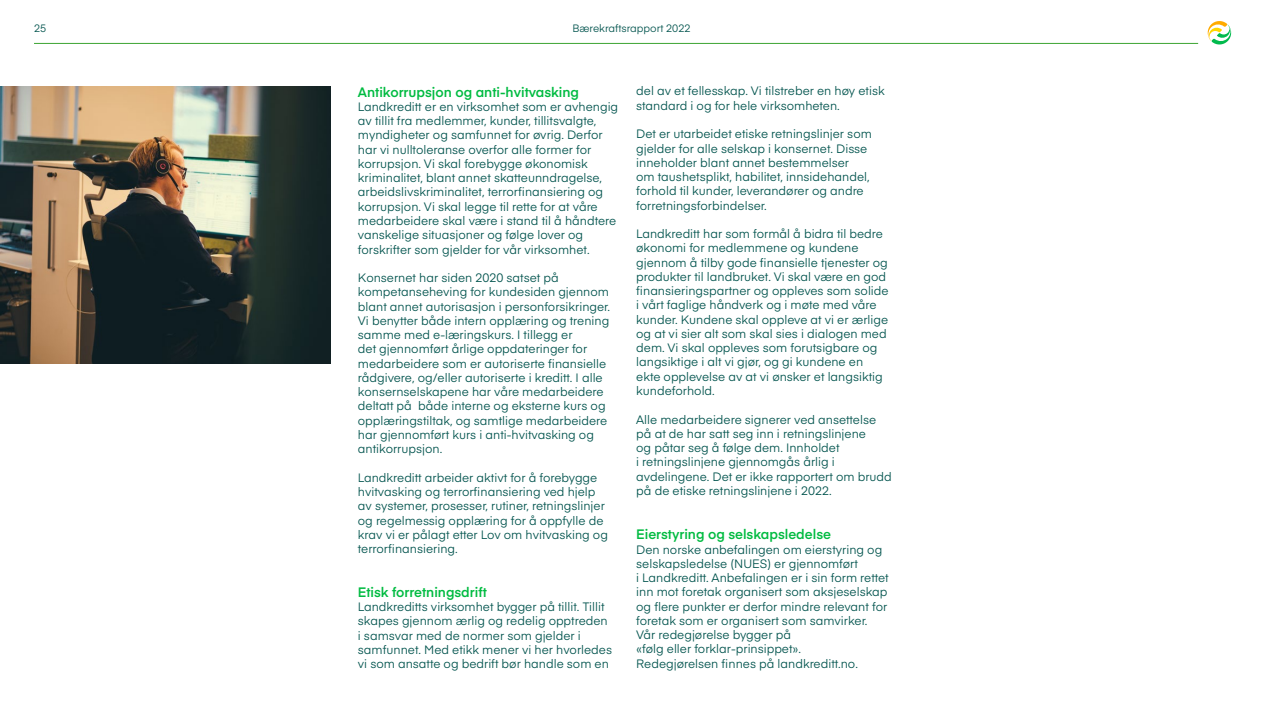
<style>
.page{position:relative;width:1263px;height:711px;background:#fff}
.page>*{position:absolute;margin:0;border:0;box-sizing:border-box;transform-origin:0 0}
.t1{font:600 13.5px "Eina 03";color:#00bb41}
.t2{font:12px/14.2px "Eina 03";color:#00534d}
.t3{font:10.5px "Eina 03";color:#00534d}
</style>
<div class="page">
<hr style="left:34px;top:43px;width:1164px;height:1px;background:#3ca432">
<svg style="left:1207px;top:21px;width:24px;height:24px"></svg>
<img style="left:0;top:86px;width:330px;height:277px">
<p class="t3" style="left:34px;top:20px;width:14px">25</p>
<p class="t3" style="left:572px;top:20px;width:120px">Bærekraftsrapport 2022</p>
<p class="t1" style="left:358px;top:82px;width:223px">Antikorrupsjon og anti-hvitvasking</p>
<p class="t2" style="left:358px;top:99px;width:262px">Landkreditt er en virksomhet som er avhengig av tillit fra medlemmer, kunder, tillitsvalgte, myndigheter og samfunnet for øvrig. Derfor har vi nulltoleranse overfor alle former for korrupsjon. Vi skal forebygge økonomisk kriminalitet, blant annet skatteunndragelse, arbeidslivskriminalitet, terrorfinansiering og korrupsjon. Vi skal legge til rette for at våre medarbeidere skal være i stand til å håndtere vanskelige situasjoner og følge lover og forskrifter som gjelder for vår virksomhet.</p>
<p class="t2" style="left:358px;top:269px;width:254px">Konsernet har siden 2020 satset på kompetanseheving for kundesiden gjennom blant annet autorisasjon i personforsikringer.<br>Vi benytter både intern opplæring og trening samme med e-læringskurs. I tillegg er<br>det gjennomført årlige oppdateringer for medarbeidere som er autoriserte finansielle rådgivere, og/eller autoriserte i kreditt. I alle konsernselskapene har våre medarbeidere deltatt på̊ både interne og eksterne kurs og opplæringstiltak, og samtlige medarbeidere har gjennomført kurs i anti-hvitvasking og antikorrupsjon.</p>
<p class="t2" style="left:358px;top:469px;width:251px">Landkreditt arbeider aktivt for å forebygge hvitvasking og terrorfinansiering ved hjelp av systemer, prosesser, rutiner, retningslinjer og regelmessig opplæring for å oppfylle de krav vi er pålagt etter Lov om hvitvasking og terrorfinansiering.</p>
<p class="t1" style="left:358px;top:581px;width:130px">Etisk forretningsdrift</p>
<p class="t2" style="left:358px;top:598px;width:256px">Landkreditts virksomhet bygger på tillit. Tillit skapes gjennom ærlig og redelig opptreden i samsvar med de normer som gjelder i samfunnet. Med etikk mener vi her hvorledes vi som ansatte og bedrift bør handle som en</p>
<p class="t2" style="left:636px;top:83px;width:250px">del av et fellesskap. Vi tilstreber en høy etisk standard i og for hele virksomheten.</p>
<p class="t2" style="left:636px;top:126px;width:237px">Det er utarbeidet etiske retningslinjer som gjelder for alle selskap i konsernet. Disse inneholder blant annet bestemmelser<br>om taushetsplikt, habilitet, innsidehandel, forhold til kunder, leverandører og andre forretningsforbindelser.</p>
<p class="t2" style="left:636px;top:226px;width:254px">Landkreditt har som formål å bidra til bedre økonomi for medlemmene og kundene gjennom å tilby gode finansielle tjenester og produkter til landbruket. Vi skal være en god finansieringspartner og oppleves som solide i vårt faglige håndverk og i møte med våre kunder. Kundene skal oppleve at vi er ærlige og at vi sier alt som skal sies i dialogen med dem. Vi skal oppleves som forutsigbare og langsiktige i alt vi gjør, og gi kundene en ekte opplevelse av at vi ønsker et langsiktig kundeforhold.</p>
<p class="t2" style="left:636px;top:411px;width:257px">Alle medarbeidere signerer ved ansettelse på at de har satt seg inn i retningslinjene<br>og påtar seg å følge dem. Innholdet<br>i retningslinjene gjennomgås årlig i avdelingene. Det er ikke rapportert om brudd på de etiske retningslinjene i 2022.</p>
<p class="t1" style="left:636px;top:524px;width:196px">Eierstyring og selskapsledelse</p>
<p class="t2" style="left:636px;top:541px;width:254px">Den norske anbefalingen om eierstyring og selskapsledelse (NUES) er gjennomført<br>i Landkreditt. Anbefalingen er i sin form rettet inn mot foretak organisert som aksjeselskap og flere punkter er derfor mindre relevant for foretak som er organisert som samvirker.<br>Vår redegjørelse bygger på<br>«følg eller forklar-prinsippet».<br>Redegjørelsen finnes på landkreditt.no.</p>
</div>
